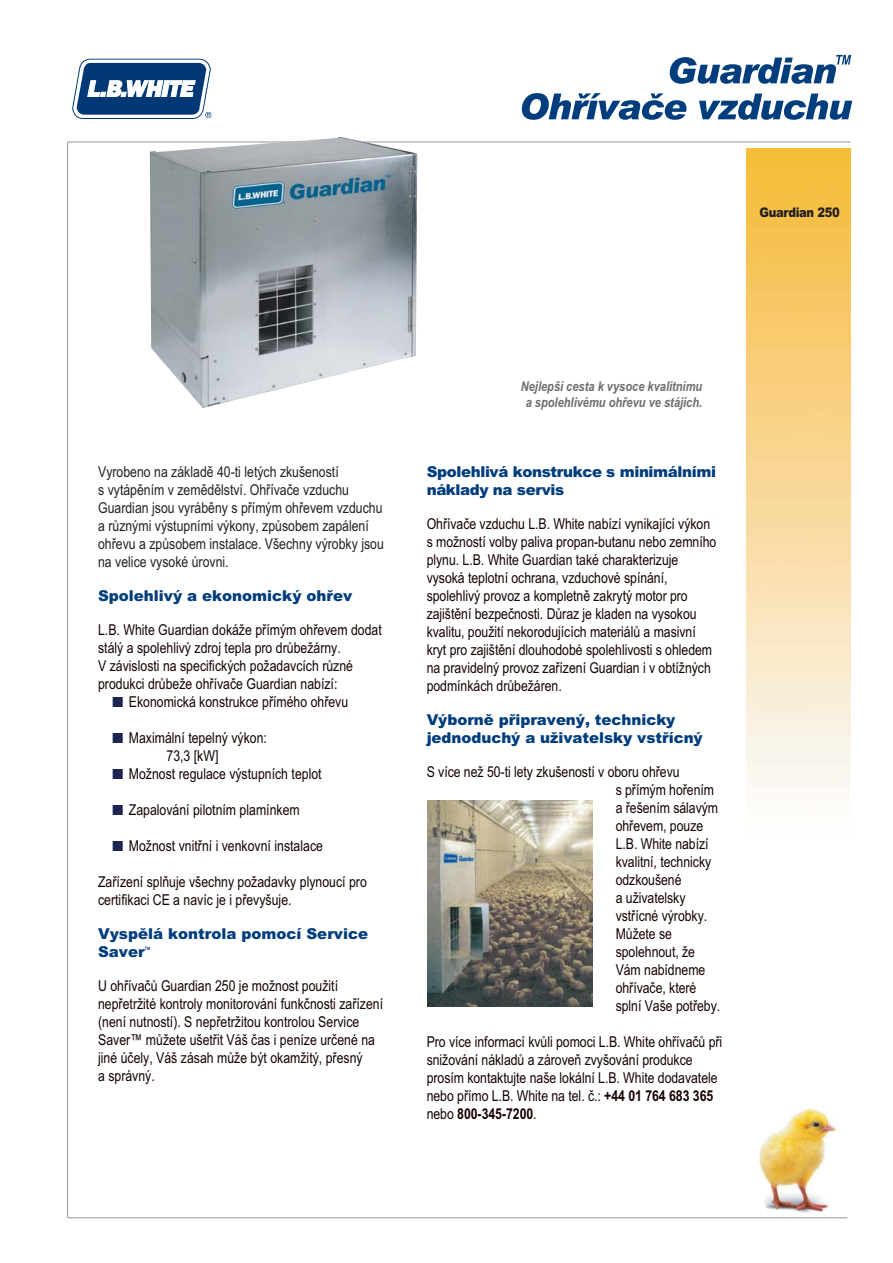
<style>
.page{position:relative;width:893px;height:1263px;background:#fff}
.page>*{position:absolute;margin:0;border:0;box-sizing:border-box;transform-origin:0 0}
.t1{font:15px/18px "Arial Narrow";letter-spacing:-.005em;color:#160001}
.t2{font:15px/18px "Arial Narrow";color:#231f20}
.t3{font:900 15px/18px "Arial";letter-spacing:-.005em;color:#003d7d}
.t4{font:900 15px/18px "Arial";letter-spacing:-.025em;color:#003d7d}
.t5{font:italic 700 13.5px/16.2px "Arial Narrow";color:#6d6e70;text-align:center}
.t6{font:900 13.2px "Arial";letter-spacing:-.03em;color:#231f20;scale:.87 1}
.t7{font:700 4.5px "Arial Narrow";color:#003d7d}
.s1{font-family:"Adobe Song Std Light GBK EUC H";font-size:13.5px;color:#1b2453}
.s2{font-weight:700}
</style>
<div class="page">
<img style="left:759px;top:1108px;width:78px;height:105px">
<img style="left:746px;top:148px;width:104px;height:640px">
<svg style="left:73px;top:59px;width:138px;height:60px"></svg>
<hr style="left:68px;top:1217px;width:779px;height:1px;background:#939598">
<hr style="left:68px;top:142px;width:782px;height:1px;background:#939598">
<hr style="left:67px;top:142px;width:1px;height:1075px;background:#939598">
<img style="left:150px;top:137px;width:267px;height:271px">
<img style="left:428px;top:800px;width:165px;height:206px">
<svg style="left:522px;top:93px;width:330px;height:27px"></svg>
<svg style="left:670px;top:55px;width:181px;height:29px"></svg>
<p class="t6" style="left:759px;top:205px;width:94px">Guardian 250</p>
<p class="t2" style="left:98px;top:464px;width:287px">Vyrobeno na základě 40-ti letých zkušeností<br>s vytápěním v zemědělství. Ohřívače vzduchu Guardian jsou vyráběny s přímým ohřevem vzduchu a různými výstupními výkony, způsobem zapálení ohřevu a způsobem instalace. Všechny výrobky jsou na velice vysoké úrovni.</p>
<p class="t3" style="left:98px;top:587px;width:256px">Spolehlivý a ekonomický ohřev</p>
<p class="t1" style="left:98px;top:622px;width:285px">L.B. White Guardian dokáže přímým ohřevem dodat stálý a spolehlivý zdroj tepla pro drůbežárny.<br>V závislosti na specifických požadavcích různé produkci drůbeže ohřívače Guardian nabízí:</p>
<p class="t1" style="left:111px;top:694px;width:238px"><span class="s1">■</span> Ekonomická konstrukce přímého ohřevu</p>
<p class="t1" style="left:111px;top:730px;width:157px;text-align:center"><span class="s1">■</span> Maximální tepelný výkon:<br>73,3 [kW]</p>
<p class="t1" style="left:111px;top:766px;width:212px"><span class="s1">■</span> Možnost regulace výstupních teplot</p>
<p class="t1" style="left:111px;top:802px;width:190px"><span class="s1">■</span> Zapalování pilotním plamínkem</p>
<p class="t1" style="left:111px;top:838px;width:213px"><span class="s1">■</span> Možnost vnitřní i venkovní instalace</p>
<p class="t1" style="left:98px;top:874px;width:270px">Zařízení splňuje všechny požadavky plynoucí pro certifikaci CE a navíc je i převyšuje.</p>
<p class="t3" style="left:98px;top:925px;width:271px">Vyspělá kontrola pomocí Service<br>Saver</p>
<p class="t7" style="left:145px;top:946px;width:7px">TM</p>
<p class="t1" style="left:98px;top:979px;width:287px">U ohřívačů Guardian 250 je možnost použití nepřetržité kontroly monitorování funkčnosti zařízení (není nutností). S nepřetržitou kontrolou Service Saver™ můžete ušetřit Váš čas i peníze určené na jiné účely, Váš zásah může být okamžitý, přesný<br>a správný.</p>
<p class="t5" style="left:521px;top:378px;width:183px">Nejlepší cesta k vysoce kvalitnímu a spolehlivému ohřevu ve stájích.</p>
<p class="t4" style="left:427px;top:462px;width:291px">Spolehlivá konstrukce s minimálními náklady na servis</p>
<p class="t1" style="left:427px;top:516px;width:291px">Ohřívače vzduchu L.B. White nabízí vynikající výkon s možností volby paliva propan-butanu nebo zemního plynu. L.B. White Guardian také charakterizuje vysoká teplotní ochrana, vzduchové spínání, spolehlivý provoz a kompletně zakrytý motor pro zajištění bezpečnosti. Důraz je kladen na vysokou kvalitu, použití nekorodujících materiálů a masivní kryt pro zajištění dlouhodobé spolehlivosti s ohledem na pravidelný provoz zařízení Guardian i v obtížných podmínkách drůbežáren.</p>
<p class="t3" style="left:427px;top:711px;width:278px">Výborně připravený, technicky jednoduchý a uživatelsky vstřícný</p>
<p class="t1" style="left:616px;top:764px;width:106px;text-indent:-189px">S více než 50-ti lety zkušeností v oboru ohřevu<br>s přímým hořením a řešením sálavým ohřevem, pouze<br>L.B. White nabízí kvalitní, technicky odzkoušené<br>a uživatelsky vstřícné výrobky.<br>Můžete se spolehnout, že<br>Vám nabídneme ohřívače, které splní Vaše potřeby.</p>
<p class="t1" style="left:427px;top:1034px;width:297px">Pro více informací kvůli pomoci L.B. White ohřívačů při snižování nákladů a zároveň zvyšování produkce prosím kontaktujte naše lokální L.B. White dodavatele nebo přímo L.B. White na tel. č.: <span class="s2">+44 01 764 683 365 </span>nebo <span class="s2">800-345-7200</span>.</p>
</div>
